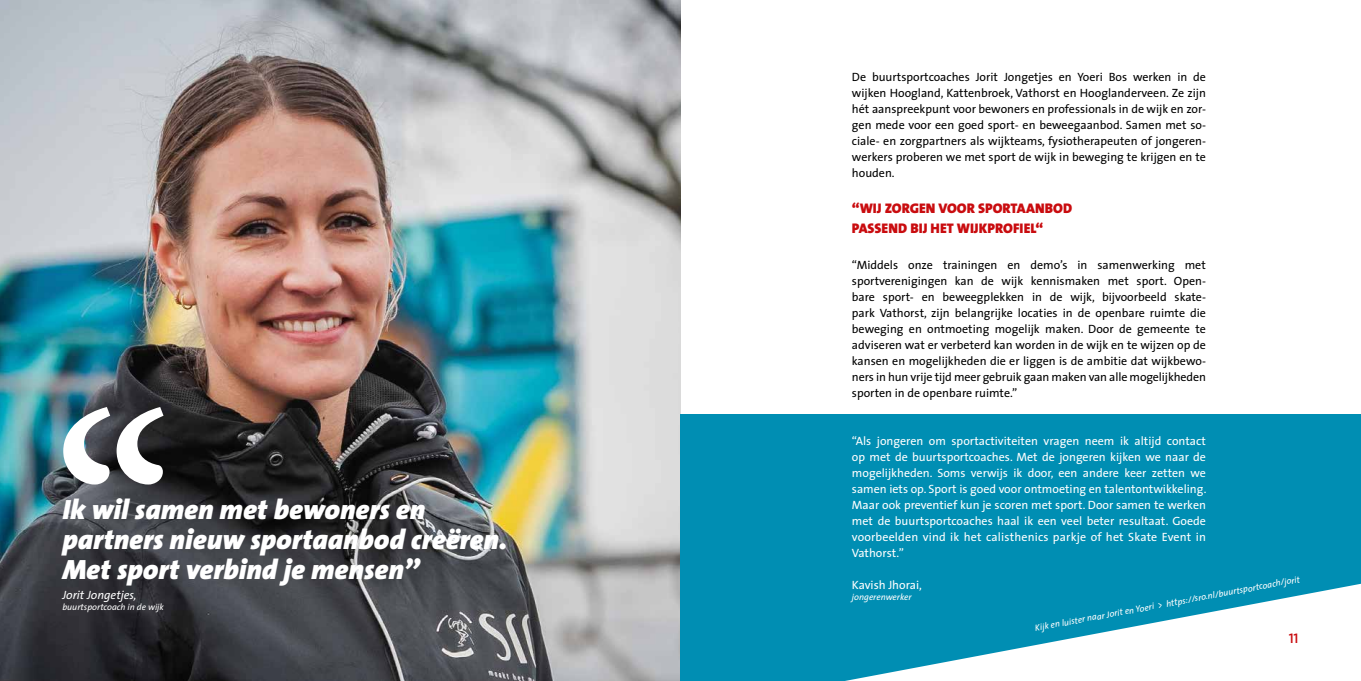
<style>
.page{position:relative;width:1361px;height:681px;background:#fff}
.page>*{position:absolute;margin:0;border:0;box-sizing:border-box;transform-origin:0 0}
.t1{font:italic 900 28px/30px "The Sans";color:#fff}
.t2{font:14px/20px "The Sans Black Caps";color:#c90c0f}
.t3{font:14px "The Sans Semi Bold Caps";color:#c90c0f}
.t4{font:12px/16px "The Sans";color:#000;text-align:justify}
.t5{font:12px/16px "The Sans";letter-spacing:.015em;color:#fff;text-align:justify}
.t6{font:italic 12px "The Sans";color:#fff}
.t7{font:italic 9px "The Sans";color:#fff}
</style>
<div class="page">
<img style="left:0;top:0;width:680px;height:680px">
<div style="left:680px;top:414px;width:681px;height:266px;background:#008eb3"></div>
<svg style="left:850px;top:583px;width:511px;height:97px"></svg>
<svg style="left:63px;top:407px;width:100px;height:77px"></svg>
<h1 class="t1" style="left:62px;top:493px;width:446px">Ik wil samen met bewoners en partners nieuw sportaanbod creëren.<br>Met sport verbind je mensen”</h1>
<p class="t6" style="left:62px;top:584px;width:76px">Jorit Jongetjes,</p>
<p class="t7" style="left:62px;top:599px;width:103px">buurtsportcoach in de wijk</p>
<p class="t4" style="left:852px;top:68px;width:356px">De buurtsportcoaches Jorit Jongetjes en Yoeri Bos werken in de wijken Hoogland, Kattenbroek, Vathorst en Hooglanderveen. Ze zijn hét aanspreekpunt voor bewoners en professionals in de wijk en zor&shy;gen mede voor een goed sport- en beweegaanbod. Samen met so&shy;ciale- en zorgpartners als wijkteams, fysiotherapeuten of jongeren&shy;werkers proberen we met sport de wijk in beweging te krijgen en te houden.</p>
<p class="t2" style="left:852px;top:198px;width:222px">“WIJ ZORGEN VOOR SPORTAANBOD<br>PASSEND BIJ HET WIJKPROFIEL“</p>
<p class="t4" style="left:852px;top:256px;width:356px">“Middels onze trainingen en demo’s in samenwerking met sportverenigingen kan de wijk kennismaken met sport. Open&shy;bare sport- en beweegplekken in de wijk, bijvoorbeeld skate&shy;park Vathorst, zijn belangrijke locaties in de openbare ruimte die beweging en ontmoeting mogelijk maken. Door de gemeente te adviseren wat er verbeterd kan worden in de wijk en te wijzen op de kansen en mogelijkheden die er liggen is de ambitie dat wijkbewo&shy;ners in hun vrije tijd meer gebruik gaan maken van alle mogelijkheden sporten in de openbare ruimte.”</p>
<p class="t5" style="left:852px;top:432px;width:356px">“Als jongeren om sportactiviteiten vragen neem ik altijd contact op met de buurtsportcoaches. Met de jongeren kijken we naar de mogelijkheden. Soms verwijs ik door, een andere keer zetten we samen iets op. Sport is goed voor ontmoeting en talentontwikkeling.<br>Maar ook preventief kun je scoren met sport. Door samen te werken met de buurtsportcoaches haal ik een veel beter resultaat. Goede voorbeelden vind ik het calisthenics parkje of het Skate Event in Vathorst.”</p>
<p class="t5" style="left:852px;top:576px;width:71px">Kavish Jhorai,</p>
<p class="t7" style="left:852px;top:589px;width:61px">jongerenwerker</p>
<p class="t7" style="left:1033px;top:619px;width:271px;rotate:-10deg">Kijk en luister naar Jorit en Yoeri &gt; https://sro.nl/buurtsportcoach/jorit</p>
<p class="t3" style="left:1288px;top:626px;width:11px">11</p>
</div>
